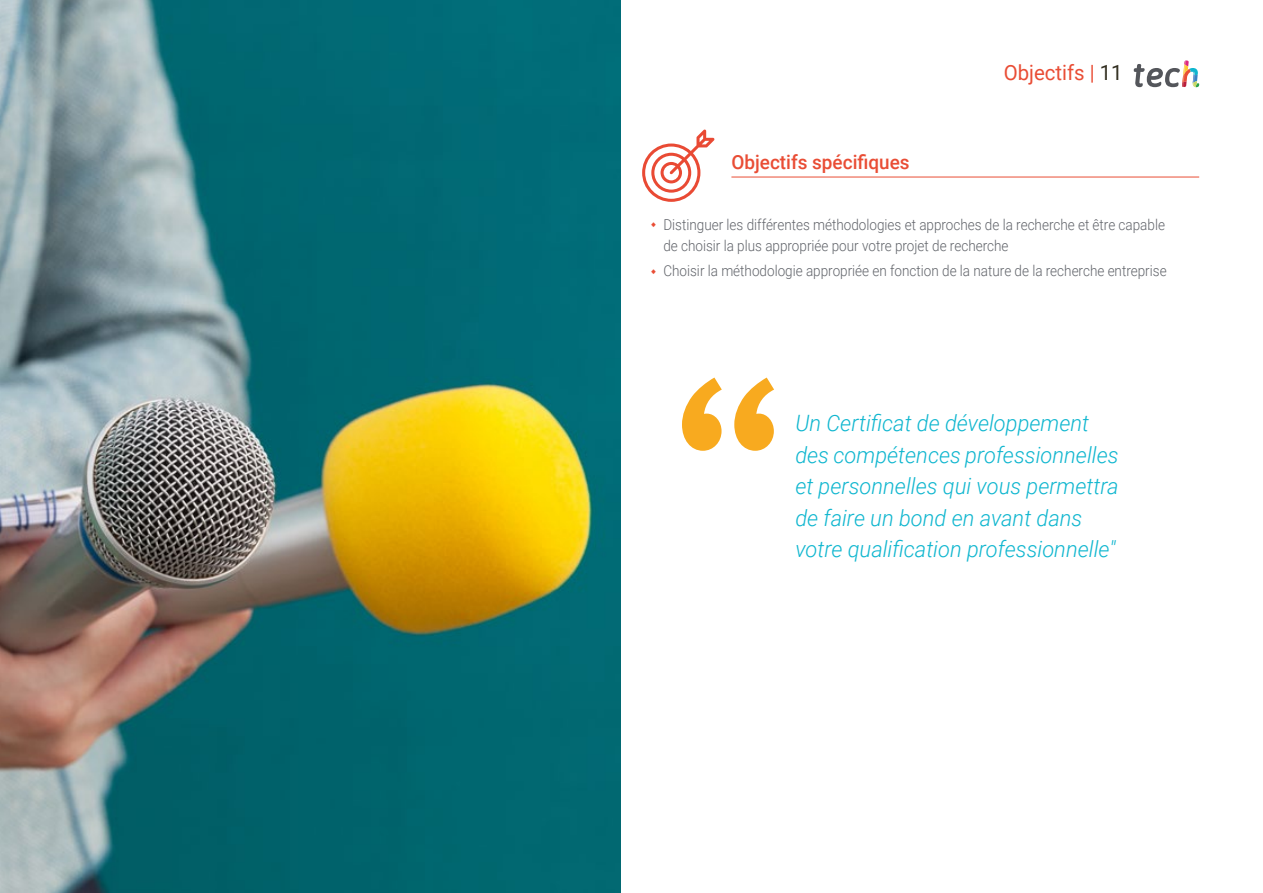
<style>
.page{position:relative;width:1263px;height:893px;background:#fff}
.page>*{position:absolute;margin:0;border:0;box-sizing:border-box;transform-origin:0 0}
.t1{font:italic 300 22.5px/31.5px "Roboto";color:#0fb6cf}
.t2{font:21px "Roboto";color:#e94d35}
.t3{font:500 19.5px "Roboto";color:#e94d35}
.t4{font:300 15px/21px "Roboto";color:#61646a;scale:.9 1}
.s1{color:#312e20}
</style>
<div class="page">
<svg style="left:642px;top:129px;width:72px;height:73px"></svg>
<hr style="left:731px;top:177px;width:468px;height:1px;background:#e94d35">
<svg style="left:1134px;top:61px;width:65px;height:27px"></svg>
<svg style="left:682px;top:378px;width:92px;height:73px"></svg>
<img style="left:0;top:0;width:621px;height:893px">
<h3 class="t3" style="left:731px;top:148px;width:180px">Objectifs spécifiques</h3>
<h2 class="t2" style="left:1004px;top:57px;width:120px">Objectifs | <span class="s1">11</span></h2>
<p class="t4" style="left:663px;top:214px;width:559px">Distinguer les différentes méthodologies et approches de la recherche et être capable de choisir la plus appropriée pour votre projet de recherche</p>
<p class="t4" style="left:663px;top:260px;width:561px">Choisir la méthodologie appropriée en fonction de la nature de la recherche entreprise</p>
<h1 class="t1" style="left:795px;top:406px;width:325px">Un Certificat de développement des compétences professionnelles et personnelles qui vous permettra de faire un bond en avant dans votre qualification professionnelle"</h1>
</div>
